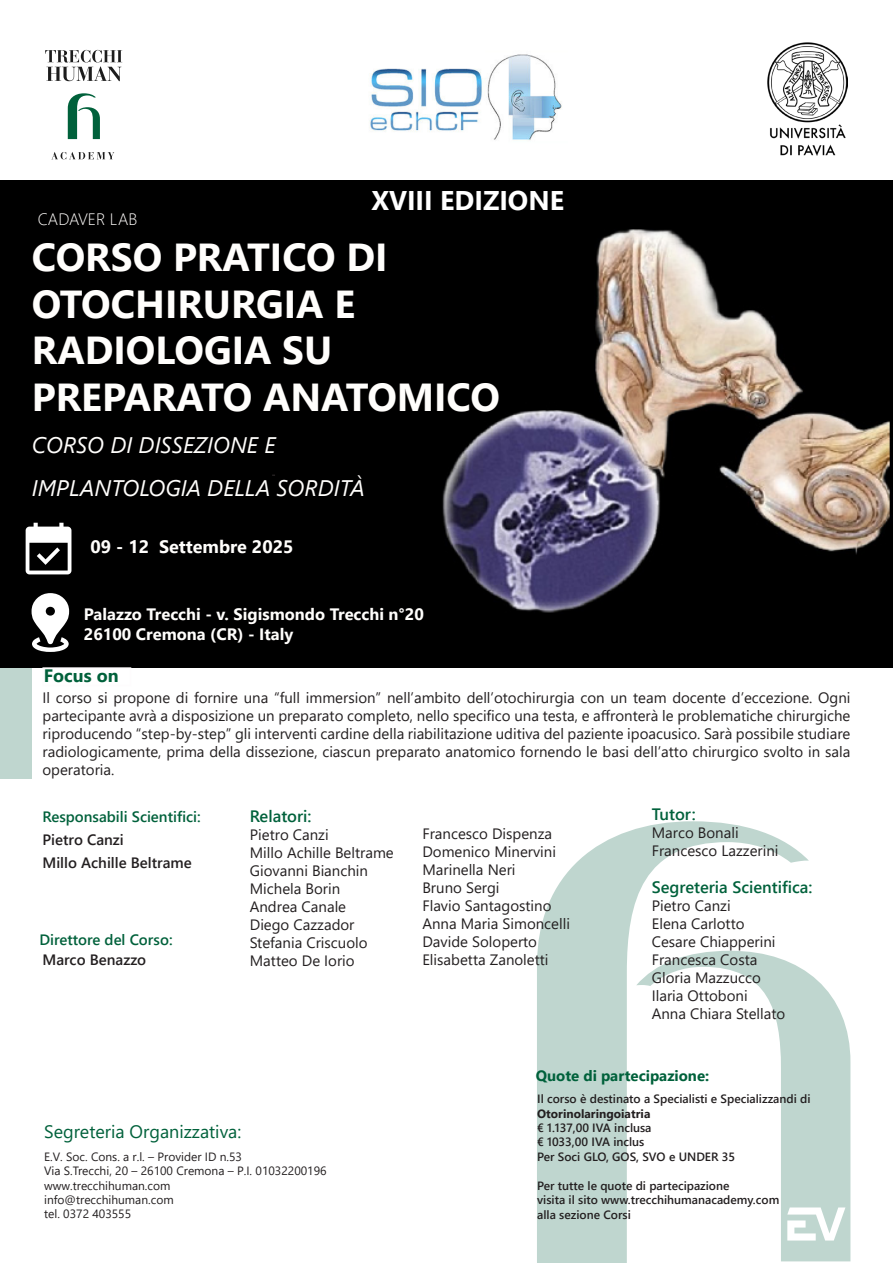
<style>
.page{position:relative;width:893px;height:1263px;background:#fff}
.page>*{position:absolute;margin:0;border:0;box-sizing:border-box;transform-origin:0 0}
.t1{font:700 39px/46.8px "Segoe UI";color:#fffefc}
.t2{font:700 27px "Segoe UI";color:#fff}
.t3{font:italic 22.5px/43.2px "Segoe UI";color:#fffefc}
.t4{font:18px "Segoe UI";color:#00613b}
.t5{font:700 18px "Segoe UI";color:#fffefc}
.t6{font:700 18px "Segoe UI";color:#00613b}
.t7{font:700 16.5px "Segoe UI";color:#fffefc}
.t8{font:600 16.5px "Segoe UI";color:#00613b}
.t9{font:300 16.5px "Segoe UI";color:#fffefc}
.t10{font:15px/18px "Segoe UI";color:#231f20;text-align:justify}
.t11{font:600 15px "Segoe UI";color:#231f20}
.t12{font:600 15px "Segoe UI";color:#00613b}
.t13{font:700 15px "Segoe UI";color:#00613b}
.t14{font:600 12px/14.4px "Segoe UI";color:#231f20}
.t15{font:12px "Segoe UI";color:#231f20}
.s1{font-weight:700}
</style>
<div class="page">
<svg style="left:537px;top:821px;width:272px;height:442px;fill:#bfd6cf"></svg>
<svg style="left:636px;top:951px;width:214px;height:310px"></svg>
<svg style="left:787px;top:1207px;width:58px;height:33px"></svg>
<img style="left:0;top:180px;width:893px;height:487px">
<svg style="left:45px;top:50px;width:77px;height:31px"></svg>
<svg style="left:68px;top:93px;width:32px;height:46px"></svg>
<svg style="left:52px;top:152px;width:62px;height:7px"></svg>
<div style="left:42px;top:667px;width:89px;height:19px;border:2px solid #fefcfd"></div>
<img style="left:767px;top:43px;width:80px;height:113px">
<img style="left:370px;top:54px;width:192px;height:86px">
<div style="left:0;top:668px;width:32px;height:110px;background:#bfd6cf"></div>
<svg style="left:32px;top:593px;width:37px;height:59px"></svg>
<svg style="left:26px;top:523px;width:45px;height:51px"></svg>
<p class="t9" style="left:38px;top:204px;width:101px">CADAVER LAB</p>
<p class="t2" style="left:371px;top:175px;width:194px">XVIII EDIZIONE</p>
<p class="t1" style="left:32px;top:230px;width:357px">CORSO PRATICO DI</p>
<p class="t1" style="left:32px;top:277px;width:325px">OTOCHIRURGIA E<br>RADIOLOGIA SU</p>
<p class="t1" style="left:32px;top:371px;width:470px">PREPARATO ANATOMICO</p>
<p class="t3" style="left:32px;top:420px;width:334px">CORSO DI DISSEZIONE E<br>IMPLANTOLOGIA DELLA SORDITÀ</p>
<p class="t5" style="left:90px;top:530px;width:204px">09 - 12 Settembre 2025</p>
<p class="t7" style="left:84px;top:599px;width:341px">Palazzo Trecchi - v. Sigismondo Trecchi n°20</p>
<p class="t7" style="left:84px;top:619px;width:211px">26100 Cremona (CR) - Italy</p>
<p class="t6" style="left:44px;top:658px;width:76px">Focus on</p>
<p class="t10" style="left:43px;top:687px;width:809px">Il corso si propone di fornire una “full immersion” nell’ambito dell’otochirurgia con un team docente d’eccezione. Ogni partecipante avrà a disposizione un preparato completo, nello specifico una testa, e affronterà le problematiche chirurgiche riproducendo “step-by-step” gli interventi cardine della riabilitazione uditiva del paziente ipoacusico. Sarà possibile studiare radiologicamente, prima della dissezione, ciascun preparato anatomico fornendo le basi dell’atto chirurgico svolto in sala operatoria.</p>
<p class="t12" style="left:43px;top:803px;width:160px">Responsabili Scientifici:</p>
<p class="t11" style="left:43px;top:825px;width:83px">Pietro Canzi</p>
<p class="t11" style="left:43px;top:849px;width:151px">Millo Achille Beltrame</p>
<p class="t12" style="left:39px;top:925px;width:135px">Direttore del Corso:</p>
<p class="t11" style="left:43px;top:946px;width:105px">Marco Benazzo</p>
<p class="t8" style="left:250px;top:801px;width:63px">Relatori:</p>
<p class="t10" style="left:250px;top:824px;width:80px">Pietro Canzi</p>
<p class="t10" style="left:250px;top:842px;width:145px">Millo Achille Beltrame</p>
<p class="t10" style="left:250px;top:860px;width:120px">Giovanni Bianchin</p>
<p class="t10" style="left:250px;top:878px;width:92px">Michela Borin</p>
<p class="t10" style="left:250px;top:896px;width:98px">Andrea Canale</p>
<p class="t10" style="left:250px;top:914px;width:106px">Diego Cazzador</p>
<p class="t10" style="left:250px;top:932px;width:119px">Stefania Criscuolo</p>
<p class="t10" style="left:250px;top:950px;width:106px">Matteo De Iorio</p>
<p class="t4" style="left:44px;top:1115px;width:199px">Segreteria Organizzativa:</p>
<p class="t15" style="left:44px;top:1145px;width:199px">E.V. Soc. Cons. a r.l. – Provider ID n.53</p>
<p class="t15" style="left:44px;top:1159px;width:284px">Via S.Trecchi, 20 – 26100 Cremona – P.I. 01032200196</p>
<p class="t15" style="left:44px;top:1174px;width:128px">www.trecchihuman.com</p>
<p class="t15" style="left:44px;top:1188px;width:131px">info@trecchihuman.com</p>
<p class="t15" style="left:44px;top:1203px;width:89px">tel. 0372 403555</p>
<p class="t10" style="left:422px;top:823px;width:131px">Francesco Dispenza</p>
<p class="t10" style="left:422px;top:841px;width:135px">Domenico Minervini</p>
<p class="t10" style="left:422px;top:859px;width:95px">Marinella Neri</p>
<p class="t10" style="left:422px;top:877px;width:79px">Bruno Sergi</p>
<p class="t10" style="left:422px;top:895px;width:131px">Flavio Santagostino</p>
<p class="t10" style="left:422px;top:913px;width:149px">Anna Maria Simoncelli</p>
<p class="t10" style="left:422px;top:931px;width:116px">Davide Soloperto</p>
<p class="t10" style="left:422px;top:949px;width:128px">Elisabetta Zanoletti</p>
<p class="t8" style="left:652px;top:798px;width:45px">Tutor:</p>
<p class="t10" style="left:652px;top:822px;width:88px">Marco Bonali</p>
<p class="t10" style="left:652px;top:840px;width:128px">Francesco Lazzerini</p>
<p class="t8" style="left:652px;top:871px;width:162px">Segreteria Scientifica:</p>
<p class="t10" style="left:652px;top:895px;width:80px">Pietro Canzi</p>
<p class="t10" style="left:652px;top:913px;width:94px">Elena Carlotto</p>
<p class="t10" style="left:652px;top:931px;width:125px">Cesare Chiapperini</p>
<p class="t10" style="left:652px;top:949px;width:107px">Francesca Costa</p>
<p class="t10" style="left:652px;top:967px;width:111px">Gloria Mazzucco</p>
<p class="t10" style="left:652px;top:985px;width:97px">Ilaria Ottoboni</p>
<p class="t10" style="left:652px;top:1003px;width:135px">Anna Chiara Stellato</p>
<p class="t13" style="left:536px;top:1061px;width:175px">Quote di partecipazione:</p>
<p class="t14" style="left:537px;top:1091px;width:275px">Il corso è destinato a Specialisti e Specializzandi di<br><span class="s1">Otorinolaringoiatria</span></p>
<p class="t14" style="left:537px;top:1120px;width:116px">€ 1.137,00 IVA inclusa</p>
<p class="t14" style="left:537px;top:1134px;width:200px">€ 1033,00 IVA inclus<br>Per Soci GLO, GOS, SVO e UNDER 35</p>
<p class="t14" style="left:537px;top:1177px;width:244px">Per tutte le quote di partecipazione<br>visita il sito www.trecchihumanacademy.com alla sezione Corsi</p>
</div>
